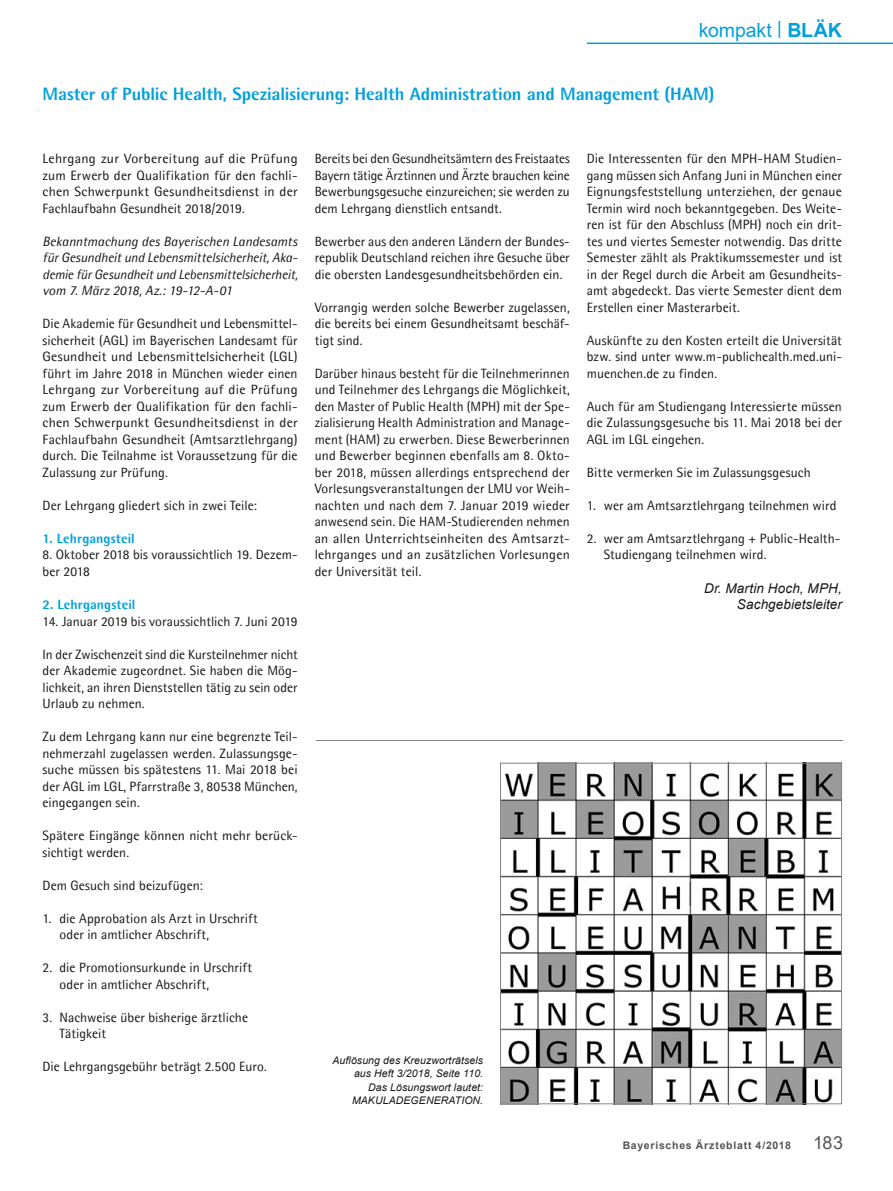
<style>
.page{position:relative;width:893px;height:1191px;background:#fff}
.page>*{position:absolute;margin:0;border:0;box-sizing:border-box;transform-origin:0 0}
.t1{font:19.5px "Arial";letter-spacing:-.005em;color:#00a0dc}
.Zwischen-ÜS{font:800 18px "Agfa Rotis Semisans";letter-spacing:-.005em;color:#00a0dc}
.Grundtext{font:13.5px/16.5px "Agfa Rotis Semisans";letter-spacing:.005em;color:#181716;text-align:justify}
.Einzug_BLÄK{font:13.5px/16.5px "Agfa Rotis Semisans";letter-spacing:.005em;color:#181716}
.Grundtext-2{font:italic 13.5px/16.5px "Agfa Rotis Semisans";letter-spacing:-.01em;color:#181716;text-align:justify}
.Verfasser{font:italic 13.5px/16.5px "Arial";letter-spacing:.01em;color:#181716;text-align:right}
.Grundtext_Fett{font:800 13.5px "Agfa Rotis Semisans";letter-spacing:.005em;color:#00a0dc}
.BU{font:italic 10.5px/13.5px "Arial";letter-spacing:.01em;color:#181716;text-align:right}
.t2{font:700 10.5px "Arial";letter-spacing:.07em;color:#565655}
.s1{font-weight:700}
.s2{font-weight:400;font-size:18px}
</style>
<div class="page">
<hr style="left:587px;top:43px;width:306px;height:1px;background:#00a0dc">
<img style="left:502px;top:765px;width:338px;height:337px">
<div style="left:500px;top:763px;width:342px;height:341px;border:1px solid #868585"></div>
<hr style="left:316px;top:740px;width:527px;height:1px;background:#868585">
<h1 class="t1" style="left:699px;top:16px;width:145px">kompakt <sup>|</sup> <span class="s1">BLÄK</span></h1>
<p class="Zwischen-ÜS" style="left:43px;top:82px;width:674px">Master of Public Health, Spezialisierung: Health Administration and Management (HAM)</p>
<p class="Grundtext" style="left:43px;top:150px;width:257px">Lehrgang zur Vorbereitung auf die Prüfung zum Erwerb der Qualifikation für den fachli&shy;chen Schwerpunkt Gesundheitsdienst in der Fachlaufbahn Gesundheit 2018/2019.</p>
<p class="Grundtext-2" style="left:43px;top:233px;width:257px">Bekanntmachung des Bayerischen Landesamts für Gesundheit und Lebensmittelsicherheit, Aka&shy;demie für Gesundheit und Lebensmittelsicherheit, vom 7. März 2018, Az.: 19-12-A-01</p>
<p class="Grundtext" style="left:43px;top:315px;width:257px">Die Akademie für Gesundheit und Lebensmittel&shy;sicherheit (AGL) im Bayerischen Landesamt für Gesundheit und Lebensmittelsicherheit (LGL) führt im Jahre 2018 in München wieder einen Lehrgang zur Vorbereitung auf die Prüfung zum Erwerb der Qualifikation für den fachli&shy;chen Schwerpunkt Gesundheitsdienst in der Fachlaufbahn Gesundheit (Amtsarztlehrgang) durch. Die Teilnahme ist Voraussetzung für die Zulassung zur Prüfung.</p>
<p class="Grundtext" style="left:43px;top:497px;width:216px">Der Lehrgang gliedert sich in zwei Teile:</p>
<p class="Grundtext_Fett" style="left:43px;top:530px;width:94px">1. Lehrgangsteil</p>
<p class="Grundtext" style="left:43px;top:546px;width:257px">8. Oktober 2018 bis voraussichtlich 19. Dezem&shy;ber 2018</p>
<p class="Grundtext_Fett" style="left:43px;top:596px;width:94px">2. Lehrgangsteil</p>
<p class="Grundtext" style="left:43px;top:612px;width:257px">14. Januar 2019 bis voraussichtlich 7. Juni 2019</p>
<p class="Grundtext" style="left:43px;top:645px;width:257px">In der Zwischenzeit sind die Kursteilnehmer nicht der Akademie zugeordnet. Sie haben die Mög&shy;lichkeit, an ihren Dienststellen tätig zu sein oder Urlaub zu nehmen.</p>
<p class="Grundtext" style="left:43px;top:728px;width:257px">Zu dem Lehrgang kann nur eine begrenzte Teil&shy;nehmerzahl zugelassen werden. Zulassungsge&shy;suche müssen bis spätestens 11. Mai 2018 bei der AGL im LGL, Pfarrstraße 3, 80538 München, eingegangen sein.</p>
<p class="Grundtext" style="left:43px;top:827px;width:257px">Spätere Eingänge können nicht mehr berück&shy;sichtigt werden.</p>
<p class="Grundtext" style="left:43px;top:876px;width:162px">Dem Gesuch sind beizufügen:</p>
<p class="Einzug_BLÄK" style="left:60px;top:909px;width:200px;text-indent:-17px">1. die Approbation als Arzt in Urschrift oder in amtlicher Abschrift,</p>
<p class="Einzug_BLÄK" style="left:60px;top:959px;width:194px;text-indent:-17px">2. die Promotionsurkunde in Urschrift oder in amtlicher Abschrift,</p>
<p class="Einzug_BLÄK" style="left:60px;top:1008px;width:190px;text-indent:-17px">3. Nachweise über bisherige ärztliche<br>Tätigkeit</p>
<p class="Grundtext" style="left:43px;top:1058px;width:226px">Die Lehrgangsgebühr beträgt 2.500 Euro.</p>
<p class="Grundtext" style="left:315px;top:150px;width:257px">Bereits bei den Gesundheitsämtern des Freistaates Bayern tätige Ärztinnen und Ärzte brauchen keine Bewerbungsgesuche einzureichen; sie werden zu dem Lehrgang dienstlich entsandt.</p>
<p class="Grundtext" style="left:315px;top:233px;width:257px">Bewerber aus den anderen Ländern der Bundes&shy;republik Deutschland reichen ihre Gesuche über die obersten Landesgesundheitsbehörden ein.</p>
<p class="Grundtext" style="left:315px;top:299px;width:257px">Vorrangig werden solche Bewerber zugelassen, die bereits bei einem Gesundheitsamt beschäf&shy;tigt sind.</p>
<p class="Grundtext" style="left:315px;top:365px;width:257px">Darüber hinaus besteht für die Teilnehmerinnen und Teilnehmer des Lehrgangs die Möglichkeit, den Master of Public Health (MPH) mit der Spe&shy;zialisierung Health Administration and Manage&shy;ment (HAM) zu erwerben. Diese Bewerberinnen und Bewerber beginnen ebenfalls am 8. Okto&shy;ber 2018, müssen allerdings entsprechend der Vorlesungsveranstaltungen der LMU vor Weih&shy;nachten und nach dem 7. Januar 2019 wieder anwesend sein. Die HAM-Studierenden nehmen an allen Unterrichtseinheiten des Amtsarzt&shy;lehrganges und an zusätzlichen Vorlesungen der Universität teil.</p>
<p class="BU" style="left:332px;top:1053px;width:152px">Auflösung des Kreuzworträtsels aus Heft 3/2018, Seite 110.</p>
<p class="BU" style="left:368px;top:1080px;width:116px">Das Lösungswort lautet:</p>
<p class="BU" style="left:352px;top:1094px;width:133px">MAKULADEGENERATION.</p>
<p class="Grundtext" style="left:587px;top:150px;width:257px">Die Interessenten für den MPH-HAM Studien&shy;gang müssen sich Anfang Juni in München einer Eignungsfeststellung unterziehen, der genaue Termin wird noch bekanntgegeben. Des Weite&shy;ren ist für den Abschluss (MPH) noch ein drit&shy;tes und viertes Semester notwendig. Das dritte Semester zählt als Praktikumssemester und ist in der Regel durch die Arbeit am Gesundheits&shy;amt abgedeckt. Das vierte Semester dient dem Erstellen einer Masterarbeit.</p>
<p class="Grundtext" style="left:587px;top:332px;width:257px">Auskünfte zu den Kosten erteilt die Universität bzw. sind unter www.m-publichealth.med.uni&shy;muenchen.de zu finden.</p>
<p class="Grundtext" style="left:587px;top:398px;width:257px">Auch für am Studiengang Interessierte müssen die Zulassungsgesuche bis 11. Mai 2018 bei der AGL im LGL eingehen.</p>
<p class="Grundtext" style="left:587px;top:464px;width:225px">Bitte vermerken Sie im Zulassungsgesuch</p>
<p class="Einzug_BLÄK" style="left:587px;top:497px;width:251px">1. wer am Amtsarztlehrgang teilnehmen wird</p>
<p class="Einzug_BLÄK" style="left:604px;top:530px;width:238px;text-indent:-17px">2. wer am Amtsarztlehrgang + Public-Health-<br>Studiengang teilnehmen wird.</p>
<p class="Verfasser" style="left:704px;top:579px;width:139px">Dr. Martin Hoch, MPH,<br>Sachgebietsleiter</p>
<p class="t2" style="left:623px;top:1137px;width:222px">Bayerisches Ärzteblatt 4/2018 <span class="s2">183</span></p>
</div>
